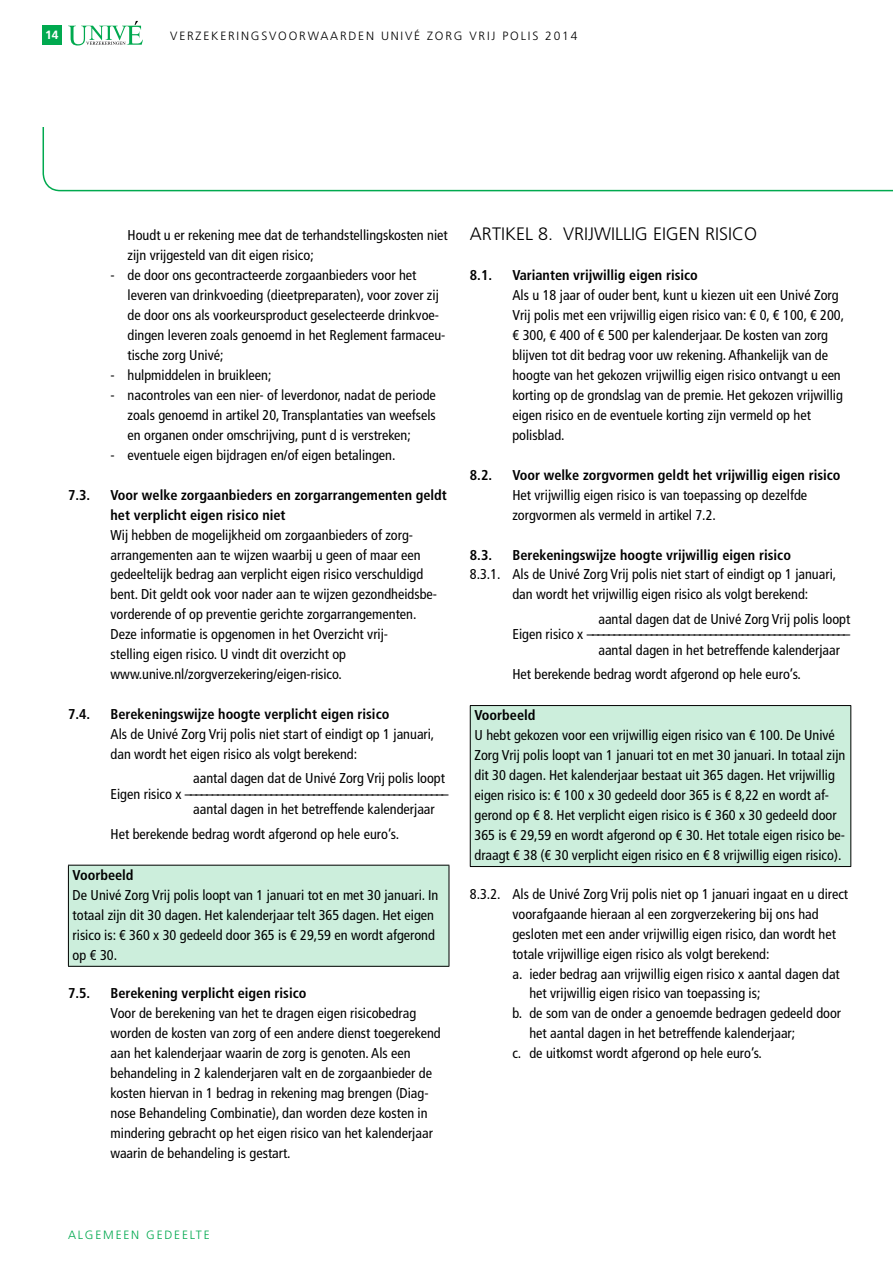
<style>
.page{position:relative;width:893px;height:1263px;background:#fff}
.page>*{position:absolute;margin:0;border:0;box-sizing:border-box;transform-origin:0 0}
.t1{font:300 18px "Frutiger";color:#000}
.t2{font:condensed 14.25px/20px "Frutiger";color:#000}
.t3{font:700 condensed 14.25px/20px "Frutiger";color:#000}
.t4{font:300 12px "Frutiger";letter-spacing:.15em;color:#000}
.t5{font:300 12px "Frutiger";color:#00a94f}
.t6{font:700 12px "Frutiger";color:#fff}
</style>
<div class="page">
<svg style="left:43px;top:127px;width:850px;height:64px"></svg>
<div style="left:43px;top:26px;width:19px;height:19px;background:#00a94f"></div>
<svg style="left:68px;top:21px;width:75px;height:25px"></svg>
<div style="left:68px;top:865px;width:381px;height:101px;background:#cceedc"></div>
<hr style="left:68px;top:865px;width:381px;height:1px;background:#000">
<hr style="left:68px;top:865px;width:1px;height:101px;background:#000">
<hr style="left:449px;top:865px;width:1px;height:101px;background:#000">
<hr style="left:68px;top:966px;width:381px;height:1px;background:#000">
<div style="left:470px;top:705px;width:381px;height:161px;background:#cceedc"></div>
<hr style="left:470px;top:705px;width:381px;height:1px;background:#000">
<hr style="left:470px;top:706px;width:1px;height:160px;background:#000">
<hr style="left:850px;top:706px;width:1px;height:160px;background:#000">
<hr style="left:470px;top:866px;width:381px;height:1px;background:#000">
<p class="t6" style="left:45px;top:27px;width:15px">14</p>
<p class="t4" style="left:170px;top:29px;width:409px">VERZEKERINGSVOORWAARDEN UNIVÉ ZORG VRIJ POLIS 2014</p>
<p class="t2" style="left:128px;top:225px;width:322px">Houdt u er rekening mee dat de terhandstellingskosten niet zijn vrijgesteld van dit eigen risico;</p>
<p class="t2" style="left:128px;top:265px;width:319px;text-indent:-17px">- de door ons gecontracteerde zorgaanbieders voor het leveren van drinkvoeding (dieetpreparaten), voor zover zij de door ons als voorkeursproduct geselecteerde drinkvoe&shy;dingen leveren zoals genoemd in het Reglement farmaceu&shy;tische zorg Univé;</p>
<p class="t2" style="left:111px;top:365px;width:163px">- hulpmiddelen in bruikleen;</p>
<p class="t2" style="left:128px;top:385px;width:310px;text-align:justify;text-indent:-17px">- nacontroles van een nier- of leverdonor, nadat de periode zoals genoemd in artikel 20, Transplantaties van weefsels en organen onder omschrijving, punt d is verstreken;</p>
<p class="t2" style="left:111px;top:445px;width:286px">- eventuele eigen bijdragen en/of eigen betalingen.</p>
<p class="t3" style="left:68px;top:485px;width:24px">7.3.</p>
<p class="t3" style="left:111px;top:485px;width:338px">Voor welke zorgaanbieders en zorgarrangementen geldt het verplicht eigen risico niet</p>
<p class="t2" style="left:111px;top:525px;width:328px">Wij hebben de mogelijkheid om zorgaanbieders of zorg&shy;arrangementen aan te wijzen waarbij u geen of maar een gedeeltelijk bedrag aan verplicht eigen risico verschuldigd bent. Dit geldt ook voor nader aan te wijzen gezondheidsbe&shy;vorderende of op preventie gerichte zorgarrangementen.<br>Deze informatie is opgenomen in het Overzicht vrij-<br>stelling eigen risico. U vindt dit overzicht op www.unive.nl/zorgverzekering/eigen-risico.</p>
<p class="t3" style="left:68px;top:704px;width:24px">7.4.</p>
<p class="t3" style="left:111px;top:704px;width:280px">Berekeningswijze hoogte verplicht eigen risico</p>
<p class="t2" style="left:111px;top:724px;width:325px">Als de Univé Zorg Vrij polis niet start of eindigt op 1 januari, dan wordt het eigen risico als volgt berekend:</p>
<p class="t2" style="left:193px;top:769px;width:253px">aantal dagen dat de Univé Zorg Vrij polis loopt</p>
<p class="t2" style="left:111px;top:784px;width:339px">Eigen risico x –––––––––––––––––––––––––––––––––––––––––––––––––</p>
<p class="t2" style="left:193px;top:799px;width:243px">aantal dagen in het betreffende kalenderjaar</p>
<p class="t2" style="left:111px;top:824px;width:290px">Het berekende bedrag wordt afgerond op hele euro’s.</p>
<p class="t3" style="left:73px;top:865px;width:62px">Voorbeeld</p>
<p class="t2" style="left:73px;top:885px;width:367px">De Univé Zorg Vrij polis loopt van 1 januari tot en met 30 januari. In totaal zijn dit 30 dagen. Het kalenderjaar telt 365 dagen. Het eigen risico is: € 360 x 30 gedeeld door 365 is € 29,59 en wordt afgerond op € 30.</p>
<p class="t3" style="left:68px;top:983px;width:24px">7.5.</p>
<p class="t3" style="left:111px;top:983px;width:197px">Berekening verplicht eigen risico</p>
<p class="t2" style="left:111px;top:1003px;width:332px">Voor de berekening van het te dragen eigen risicobedrag worden de kosten van zorg of een andere dienst toegerekend aan het kalenderjaar waarin de zorg is genoten. Als een behandeling in 2 kalenderjaren valt en de zorgaanbieder de kosten hiervan in 1 bedrag in rekening mag brengen (Diag&shy;nose Behandeling Combinatie), dan worden deze kosten in mindering gebracht op het eigen risico van het kalenderjaar waarin de behandeling is gestart.</p>
<p class="t1" style="left:470px;top:224px;width:289px">ARTIKEL 8. VRIJWILLIG EIGEN RISICO</p>
<p class="t3" style="left:470px;top:265px;width:24px">8.1.</p>
<p class="t3" style="left:512px;top:265px;width:187px">Varianten vrijwillig eigen risico</p>
<p class="t2" style="left:512px;top:285px;width:333px">Als u 18 jaar of ouder bent, kunt u kiezen uit een Univé Zorg Vrij polis met een vrijwillig eigen risico van: € 0, € 100, € 200, € 300, € 400 of € 500 per kalenderjaar. De kosten van zorg blijven tot dit bedrag voor uw rekening. Afhankelijk van de hoogte van het gekozen vrijwillig eigen risico ontvangt u een korting op de grondslag van de premie. Het gekozen vrijwillig eigen risico en de eventuele korting zijn vermeld op het polisblad.</p>
<p class="t3" style="left:470px;top:465px;width:24px">8.2.</p>
<p class="t3" style="left:512px;top:465px;width:330px">Voor welke zorgvormen geldt het vrijwillig eigen risico</p>
<p class="t2" style="left:512px;top:485px;width:296px">Het vrijwillig eigen risico is van toepassing op dezelfde zorgvormen als vermeld in artikel 7.2.</p>
<p class="t3" style="left:470px;top:545px;width:24px">8.3.</p>
<p class="t3" style="left:512px;top:545px;width:280px">Berekeningswijze hoogte vrijwillig eigen risico</p>
<p class="t2" style="left:512px;top:565px;width:325px;text-indent:-43px">8.3.1. Als de Univé Zorg Vrij polis niet start of eindigt op 1 januari, dan wordt het vrijwillig eigen risico als volgt berekend:</p>
<p class="t2" style="left:598px;top:609px;width:253px">aantal dagen dat de Univé Zorg Vrij polis loopt</p>
<p class="t2" style="left:512px;top:624px;width:339px">Eigen risico x –––––––––––––––––––––––––––––––––––––––––––––––––</p>
<p class="t2" style="left:598px;top:640px;width:243px">aantal dagen in het betreffende kalenderjaar</p>
<p class="t2" style="left:512px;top:664px;width:290px">Het berekende bedrag wordt afgerond op hele euro’s.</p>
<p class="t3" style="left:474px;top:706px;width:62px">Voorbeeld</p>
<p class="t2" style="left:474px;top:726px;width:372px">U hebt gekozen voor een vrijwillig eigen risico van € 100. De Univé Zorg Vrij polis loopt van 1 januari tot en met 30 januari. In totaal zijn dit 30 dagen. Het kalenderjaar bestaat uit 365 dagen. Het vrijwillig eigen risico is: € 100 x 30 gedeeld door 365 is € 8,22 en wordt af&shy;gerond op € 8. Het verplicht eigen risico is € 360 x 30 gedeeld door 365 is € 29,59 en wordt afgerond op € 30. Het totale eigen risico be&shy;draagt € 38 (€ 30 verplicht eigen risico en € 8 vrijwillig eigen risico).</p>
<p class="t2" style="left:470px;top:884px;width:380px">8.3.2. Als de Univé Zorg Vrij polis niet op 1 januari ingaat en u direct</p>
<p class="t2" style="left:512px;top:904px;width:308px">voorafgaande hieraan al een zorgverzekering bij ons had</p>
<p class="t2" style="left:512px;top:924px;width:325px">gesloten met een ander vrijwillig eigen risico, dan wordt het</p>
<p class="t2" style="left:512px;top:944px;width:259px">totale vrijwillige eigen risico als volgt berekend:</p>
<p class="t2" style="left:512px;top:964px;width:329px">a. ieder bedrag aan vrijwillig eigen risico x aantal dagen dat</p>
<p class="t2" style="left:529px;top:984px;width:233px">het vrijwillig eigen risico van toepassing is;</p>
<p class="t2" style="left:512px;top:1003px;width:330px">b. de som van de onder a genoemde bedragen gedeeld door</p>
<p class="t2" style="left:529px;top:1023px;width:267px">het aantal dagen in het betreffende kalenderjaar;</p>
<p class="t2" style="left:512px;top:1043px;width:251px">c. de uitkomst wordt afgerond op hele euro’s.</p>
<p class="t5" style="left:68px;top:1228px;width:20px">ALGEMEEN</p>
<p class="t5" style="left:146px;top:1228px;width:9px">GEDEELTE</p>
</div>
